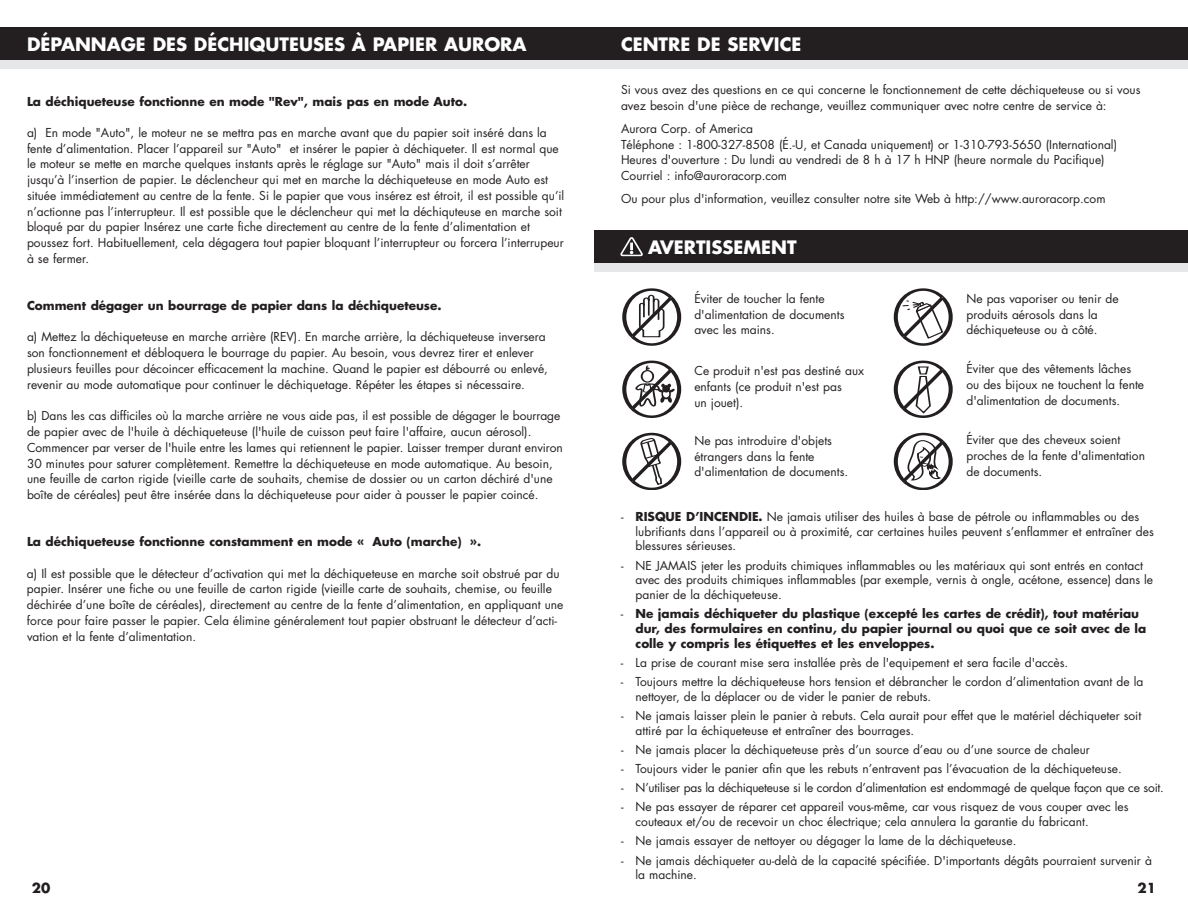
<style>
.page{position:relative;width:1188px;height:918px;background:#fff}
.page>*{position:absolute;margin:0;border:0;box-sizing:border-box;transform-origin:0 0}
.t1{font:700 18px "Futura";color:#fff}
.t2{font:700 13.5px "Futura";color:#231f20}
.t3{font:12px/15.8px "Futura";color:#231f20}
.t4{font:700 12px/14.7px "Futura";color:#231f20}
.t5{font:12px "Futura";letter-spacing:-.02em;color:#231f20}
.s1{font-weight:700}
.s2{font-weight:400}
</style>
<div class="page">
<div style="left:623px;top:288px;width:58px;height:58px;border:3px solid #231f20;border-radius:50%"></div>
<svg style="left:627px;top:294px;width:50px;height:46px"></svg>
<div style="left:623px;top:432px;width:58px;height:58px;border:3px solid #231f20;border-radius:50%"></div>
<svg style="left:627px;top:438px;width:50px;height:47px"></svg>
<div style="left:894px;top:360px;width:58px;height:58px;border:3px solid #231f20;border-radius:50%"></div>
<svg style="left:898px;top:366px;width:50px;height:48px"></svg>
<div style="left:894px;top:288px;width:58px;height:58px;border:3px solid #231f20;border-radius:50%"></div>
<svg style="left:898px;top:294px;width:50px;height:46px"></svg>
<div style="left:623px;top:360px;width:58px;height:58px;border:3px solid #231f20;border-radius:50%"></div>
<svg style="left:627px;top:365px;width:50px;height:47px"></svg>
<div style="left:894px;top:432px;width:58px;height:58px;border:3px solid #231f20;border-radius:50%"></div>
<svg style="left:898px;top:439px;width:50px;height:45px"></svg>
<div style="left:594px;top:239px;width:594px;height:33px;background:#e6e7e9"></div>
<div style="left:594px;top:230px;width:594px;height:32px;background:#231f20"></div>
<svg style="left:621px;top:237px;width:22px;height:19px"></svg>
<div style="left:594px;top:37px;width:594px;height:32px;background:#e6e7e9"></div>
<div style="left:594px;top:27px;width:594px;height:32px;background:#231f20"></div>
<div style="left:0;top:37px;width:594px;height:32px;background:#e6e7e9"></div>
<div style="left:0;top:27px;width:594px;height:32px;background:#231f20"></div>
<h1 class="t1" style="left:27px;top:36px;width:501px">DÉPANNAGE DES DÉCHIQUTEUSES À PAPIER AURORA</h1>
<p class="t4" style="left:27px;top:95px;width:442px">La déchiqueteuse fonctionne en mode "Rev", mais pas en mode Auto.</p>
<p class="t3" style="left:27px;top:126px;width:539px">a) En mode "Auto", le moteur ne se mettra pas en marche avant que du papier soit inséré dans la fente d’alimentation. Placer l’appareil sur "Auto" et insérer le papier à déchiqueter. Il est normal que le moteur se mette en marche quelques instants après le réglage sur "Auto" mais il doit s’arrêter jusqu’à l’insertion de papier. Le déclencheur qui met en marche la déchiqueteuse en mode Auto est située immédiatement au centre de la fente. Si le papier que vous insérez est étroit, il est possible qu’il n’actionne pas l’interrupteur. Il est possible que le déclencheur qui met la déchiquteuse en marche soit bloqué par du papier Insérez une carte fiche directement au centre de la fente d’alimentation et poussez fort. Habituellement, cela dégagera tout papier bloquant l’interrupteur ou forcera l’interrupeur à se fermer.</p>
<p class="t4" style="left:27px;top:299px;width:416px">Comment dégager un bourrage de papier dans la déchiqueteuse.</p>
<p class="t3" style="left:27px;top:330px;width:523px">a) Mettez la déchiqueteuse en marche arrière (REV). En marche arrière, la déchiqueteuse inversera son fonctionnement et débloquera le bourrage du papier. Au besoin, vous devrez tirer et enlever plusieurs feuilles pour décoincer efficacement la machine. Quand le papier est débourré ou enlevé, revenir au mode automatique pour continuer le déchiquetage. Répéter les étapes si nécessaire.</p>
<p class="t3" style="left:27px;top:409px;width:537px">b) Dans les cas difficiles où la marche arrière ne vous aide pas, il est possible de dégager le bourrage de papier avec de l'huile à déchiqueteuse (l'huile de cuisson peut faire l'affaire, aucun aérosol).<br>Commencer par verser de l'huile entre les lames qui retiennent le papier. Laisser tremper durant environ 30 minutes pour saturer complètement. Remettre la déchiqueteuse en mode automatique. Au besoin, une feuille de carton rigide (vieille carte de souhaits, chemise de dossier ou un carton déchiré d'une boîte de céréales) peut être insérée dans la déchiqueteuse pour aider à pousser le papier coincé.</p>
<p class="t4" style="left:27px;top:535px;width:456px">La déchiqueteuse fonctionne constamment en mode « Auto (marche) ».</p>
<p class="t3" style="left:27px;top:566px;width:538px">a) Il est possible que le détecteur d’activation qui met la déchiqueteuse en marche soit obstrué par du papier. Insérer une fiche ou une feuille de carton rigide (vieille carte de souhaits, chemise, ou feuille déchirée d’une boîte de céréales), directement au centre de la fente d’alimentation, en appliquant une force pour faire passer le papier. Cela élimine généralement tout papier obstruant le détecteur d’acti&shy;vation et la fente d’alimentation.</p>
<p class="t2" style="left:32px;top:882px;width:20px">20</p>
<h1 class="t1" style="left:621px;top:36px;width:182px">CENTRE DE SERVICE</h1>
<p class="t3" style="left:621px;top:83px;width:521px">Si vous avez des questions en ce qui concerne le fonctionnement de cette déchiqueteuse ou si vous avez besoin d'une pièce de rechange, veuillez communiquer avec notre centre de service à:</p>
<p class="t3" style="left:621px;top:122px;width:498px">Aurora Corp. of America<br>Téléphone : 1-800-327-8508 (É.-U, et Canada uniquement) or 1-310-793-5650 (International)<br>Heures d'ouverture : Du lundi au vendredi de 8 h à 17 h HNP (heure normale du Pacifique)<br>Courriel : info@auroracorp.com</p>
<p class="t3" style="left:621px;top:192px;width:486px">Ou pour plus d'information, veuillez consulter notre site Web à http://www.auroracorp.com</p>
<h1 class="t1" style="left:648px;top:239px;width:150px">AVERTISSEMENT</h1>
<p class="t3" style="left:694px;top:292px;width:152px">Éviter de toucher la fente d'alimentation de documents avec les mains.</p>
<p class="t3" style="left:694px;top:364px;width:171px">Ce produit n'est pas destiné aux enfants (ce produit n'est pas<br>un jouet).</p>
<p class="t3" style="left:694px;top:434px;width:155px">Ne pas introduire d'objets étrangers dans la fente d'alimentation de documents.</p>
<p class="t3" style="left:966px;top:292px;width:154px">Ne pas vaporiser ou tenir de produits aérosols dans la déchiqueteuse ou à côté.</p>
<p class="t3" style="left:966px;top:362px;width:179px">Éviter que des vêtements lâches ou des bijoux ne touchent la fente d'alimentation de documents.</p>
<p class="t3" style="left:966px;top:433px;width:180px">Éviter que des cheveux soient proches de la fente d'alimentation de documents.</p>
<p class="t3" style="left:636px;top:510px;width:520px;line-height:14.7px;text-indent:-15px">- <span class="s1">RISQUE D’INCENDIE.</span> Ne jamais utiliser des huiles à base de pétrole ou inflammables ou des lubrifiants dans l’appareil ou à proximité, car certaines huiles peuvent s’enflammer et entraîner des blessures sérieuses.</p>
<p class="t3" style="left:636px;top:559px;width:519px;line-height:14.7px;text-indent:-15px">- NE JAMAIS jeter les produits chimiques inflammables ou les matériaux qui sont entrés en contact avec des produits chimiques inflammables (par exemple, vernis à ongle, acétone, essence) dans le panier de la déchiqueteuse.</p>
<p class="t4" style="left:636px;top:607px;width:512px;text-indent:-15px"><span class="s2">-</span> Ne jamais déchiqueter du plastique (excepté les cartes de crédit), tout matériau dur, des formulaires en continu, du papier journal ou quoi que ce soit avec de la colle y compris les étiquettes et les enveloppes.</p>
<p class="t3" style="left:621px;top:656px;width:449px">- La prise de courant mise sera installée près de l'equipement et sera facile d'accès.</p>
<p class="t3" style="left:636px;top:675px;width:509px;line-height:14.7px;text-indent:-15px">- Toujours mettre la déchiqueteuse hors tension et débrancher le cordon d’alimentation avant de la nettoyer, de la déplacer ou de vider le panier de rebuts.</p>
<p class="t3" style="left:636px;top:709px;width:507px;line-height:14.7px;text-indent:-15px">- Ne jamais laisser plein le panier à rebuts. Cela aurait pour effet que le matériel déchiqueter soit attiré par la échiqueteuse et entraîner des bourrages.</p>
<p class="t3" style="left:621px;top:743px;width:470px">- Ne jamais placer la déchiqueteuse près d’un source d’eau ou d’une source de chaleur</p>
<p class="t3" style="left:621px;top:762px;width:502px">- Toujours vider le panier afin que les rebuts n’entravent pas l’évacuation de la déchiqueteuse.</p>
<p class="t5" style="left:621px;top:782px;width:544px">- N’utiliser pas la déchiqueteuse si le cordon d’alimentation est endommagé de quelque façon que ce soit.</p>
<p class="t3" style="left:636px;top:801px;width:494px;line-height:14.7px;text-indent:-15px">- Ne pas essayer de réparer cet appareil vous-même, car vous risquez de vous couper avec les couteaux et/ou de recevoir un choc électrique; cela annulera la garantie du fabricant.</p>
<p class="t3" style="left:621px;top:834px;width:397px">- Ne jamais essayer de nettoyer ou dégager la lame de la déchiqueteuse.</p>
<p class="t3" style="left:636px;top:854px;width:518px;line-height:14.7px;text-indent:-15px">- Ne jamais déchiqueter au-delà de la capacité spécifiée. D'importants dégâts pourraient survenir à la machine.</p>
<p class="t2" style="left:1138px;top:882px;width:20px">21</p>
</div>
